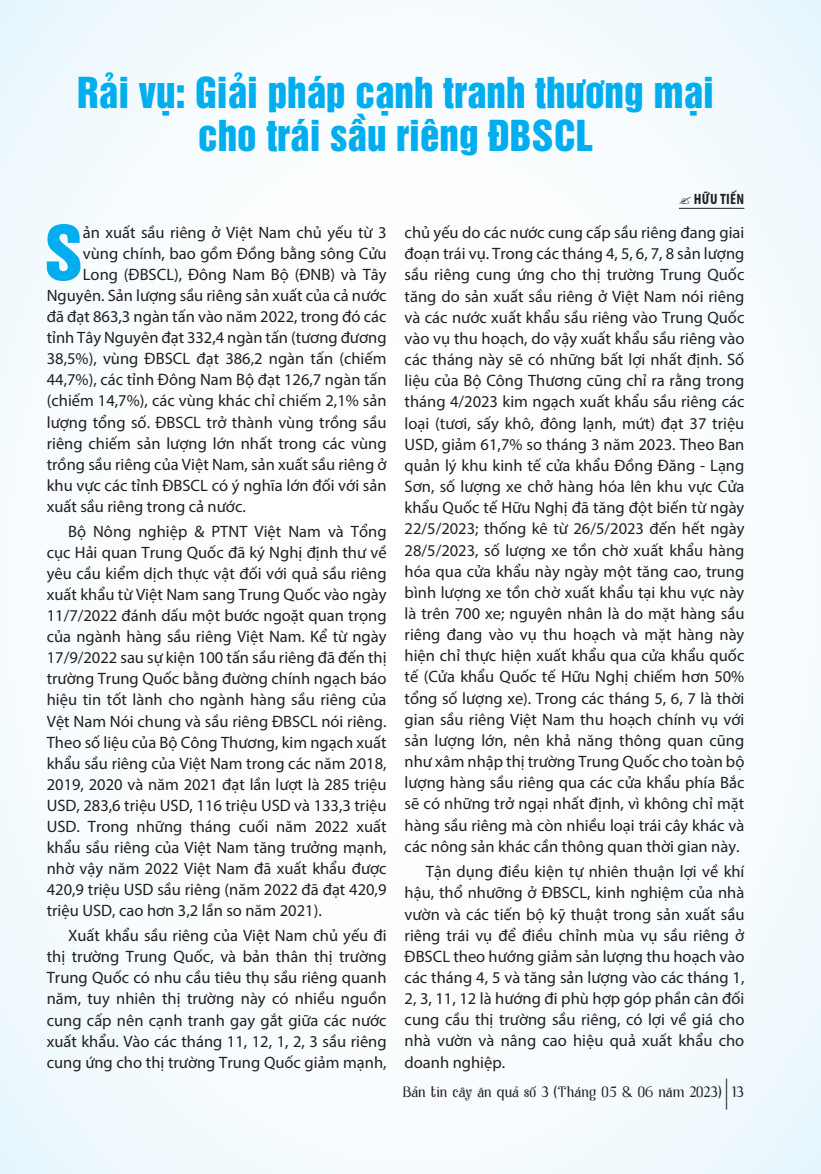
<style>
.page{position:relative;width:821px;height:1174px;background:#fafdfe}
.page>*{position:absolute;margin:0;border:0;box-sizing:border-box;transform-origin:0 0}
.t1{font:69px "UTM Helvet Ins";color:#00aeef}
.t2{font:45px "UTM Times";color:#231f20;scale:.33 1}
.t3{font:39px/42.9px "UTM Helvet Ins";color:#00aeef;text-align:center}
.t4{font:16.5px/21.1px "Myriad Pro";color:#231f20;text-align:justify}
.t5{font:15px "TUV Asheron II";color:#231f20}
.t6{font:700 condensed 15px "Myriad Pro";letter-spacing:.02em;color:#231f20}
</style>
<div class="page">
<hr style="left:679px;top:208px;width:65px;height:1px;background:#231f20">
<h3 class="t3" style="left:77px;top:68px;width:638px">Rải vụ: Giải pháp cạnh tranh thương mại cho trái sầu riêng ĐBSCL</h3>
<p class="t6" style="left:694px;top:190px;width:52px">HỮU TIẾN</p>
<h1 class="t1" style="left:44px;top:196px;width:40px">S</h1>
<p class="t4" style="left:83px;top:222px;width:305px">ản xuất sầu riêng ở Việt Nam chủ yếu từ 3</p>
<p class="t4" style="left:83px;top:243px;width:305px">vùng chính, bao gồm Đồng bằng sông Cửu</p>
<p class="t4" style="left:83px;top:264px;width:305px">Long (ĐBSCL), Đông Nam Bộ (ĐNB) và Tây</p>
<p class="t4" style="left:47px;top:285px;width:341px">Nguyên. Sản lượng sầu riêng sản xuất của cả nước</p>
<p class="t4" style="left:47px;top:306px;width:341px">đã đạt 863,3 ngàn tấn vào năm 2022, trong đó các</p>
<p class="t4" style="left:47px;top:327px;width:341px">tỉnh Tây Nguyên đạt 332,4 ngàn tấn (tương đương</p>
<p class="t4" style="left:47px;top:348px;width:341px">38,5%), vùng ĐBSCL đạt 386,2 ngàn tấn (chiếm</p>
<p class="t4" style="left:47px;top:369px;width:341px">44,7%), các tỉnh Đông Nam Bộ đạt 126,7 ngàn tấn</p>
<p class="t4" style="left:47px;top:390px;width:341px">(chiếm 14,7%), các vùng khác chỉ chiếm 2,1% sản</p>
<p class="t4" style="left:47px;top:411px;width:341px">lượng tổng số. ĐBSCL trở thành vùng trồng sầu</p>
<p class="t4" style="left:47px;top:432px;width:341px">riêng chiếm sản lượng lớn nhất trong các vùng</p>
<p class="t4" style="left:47px;top:453px;width:341px">trồng sầu riêng của Việt Nam, sản xuất sầu riêng ở</p>
<p class="t4" style="left:47px;top:474px;width:341px">khu vực các tỉnh ĐBSCL có ý nghĩa lớn đối với sản</p>
<p class="t4" style="left:47px;top:495px;width:200px">xuất sầu riêng trong cả nước.</p>
<p class="t4" style="left:47px;top:521px;width:341px;text-indent:21px">Bộ Nông nghiệp &amp; PTNT Việt Nam và Tổng cục Hải quan Trung Quốc đã ký Nghị định thư về yêu cầu kiểm dịch thực vật đối với quả sầu riêng xuất khẩu từ Việt Nam sang Trung Quốc vào ngày 11/7/2022 đánh dấu một bước ngoặt quan trọng của ngành hàng sầu riêng Việt Nam. Kể từ ngày 17/9/2022 sau sự kiện 100 tấn sầu riêng đã đến thị trường Trung Quốc bằng đường chính ngạch báo hiệu tin tốt lành cho ngành hàng sầu riêng của Vệt Nam Nói chung và sầu riêng ĐBSCL nói riêng.<br>Theo số liệu của Bộ Công Thương, kim ngạch xuất khẩu sầu riêng của Việt Nam trong các năm 2018, 2019, 2020 và năm 2021 đạt lần lượt là 285 triệu USD, 283,6 triệu USD, 116 triệu USD và 133,3 triệu USD. Trong những tháng cuối năm 2022 xuất khẩu sầu riêng của Việt Nam tăng trưởng mạnh, nhờ vậy năm 2022 Việt Nam đã xuất khẩu được 420,9 triệu USD sầu riêng (năm 2022 đã đạt 420,9 triệu USD, cao hơn 3,2 lần so năm 2021).</p>
<p class="t4" style="left:47px;top:925px;width:341px;text-indent:21px">Xuất khẩu sầu riêng của Việt Nam chủ yếu đi thị trường Trung Quốc, và bản thân thị trường Trung Quốc có nhu cầu tiêu thụ sầu riêng quanh năm, tuy nhiên thị trường này có nhiều nguồn cung cấp nên cạnh tranh gay gắt giữa các nước xuất khẩu. Vào các tháng 11, 12, 1, 2, 3 sầu riêng cung ứng cho thị trường Trung Quốc giảm mạnh,</p>
<p class="t4" style="left:404px;top:222px;width:341px">chủ yếu do các nước cung cấp sầu riêng đang giai đoạn trái vụ. Trong các tháng 4, 5, 6, 7, 8 sản lượng sầu riêng cung ứng cho thị trường Trung Quốc tăng do sản xuất sầu riêng ở Việt Nam nói riêng và các nước xuất khẩu sầu riêng vào Trung Quốc vào vụ thu hoạch, do vậy xuất khẩu sầu riêng vào các tháng này sẽ có những bất lợi nhất định. Số liệu của Bộ Công Thương cũng chỉ ra rằng trong tháng 4/2023 kim ngạch xuất khẩu sầu riêng các loại (tươi, sấy khô, đông lạnh, mứt) đạt 37 triệu USD, giảm 61,7% so tháng 3 năm 2023. Theo Ban quản lý khu kinh tế cửa khẩu Đồng Đăng - Lạng Sơn, số lượng xe chở hàng hóa lên khu vực Cửa khẩu Quốc tế Hữu Nghị đã tăng đột biến từ ngày 22/5/2023; thống kê từ 26/5/2023 đến hết ngày 28/5/2023, số lượng xe tồn chờ xuất khẩu hàng hóa qua cửa khẩu này ngày một tăng cao, trung bình lượng xe tồn chờ xuất khẩu tại khu vực này là trên 700 xe; nguyên nhân là do mặt hàng sầu riêng đang vào vụ thu hoạch và mặt hàng này hiện chỉ thực hiện xuất khẩu qua cửa khẩu quốc tế (Cửa khẩu Quốc tế Hữu Nghị chiếm hơn 50% tổng số lượng xe). Trong các tháng 5, 6, 7 là thời gian sầu riêng Việt Nam thu hoạch chính vụ với sản lượng lớn, nên khả năng thông quan cũng như xâm nhập thị trường Trung Quốc cho toàn bộ lượng hàng sầu riêng qua các cửa khẩu phía Bắc sẽ có những trở ngại nhất định, vì không chỉ mặt hàng sầu riêng mà còn nhiều loại trái cây khác và các nông sản khác cần thông quan thời gian này.</p>
<p class="t4" style="left:404px;top:860px;width:341px;text-indent:21px">Tận dụng điều kiện tự nhiên thuận lợi về khí hậu, thổ nhưỡng ở ĐBSCL, kinh nghiệm của nhà vườn và các tiến bộ kỹ thuật trong sản xuất sầu riêng trái vụ để điều chỉnh mùa vụ sầu riêng ở ĐBSCL theo hướng giảm sản lượng thu hoạch vào các tháng 4, 5 và tăng sản lượng vào các tháng 1, 2, 3, 11, 12 là hướng đi phù hợp góp phần cân đối cung cầu thị trường sầu riêng, có lợi về giá cho nhà vườn và nâng cao hiệu quả xuất khẩu cho doanh nghiệp.</p>
<p class="t5" style="left:403px;top:1082px;width:320px">Bản tin cây ăn quả số 3 (Tháng 05 &amp; 06 năm 2023)</p>
<h2 class="t2" style="left:725px;top:1062px;width:11px">|</h2>
<p class="t5" style="left:731px;top:1082px;width:13px">13</p>
</div>
